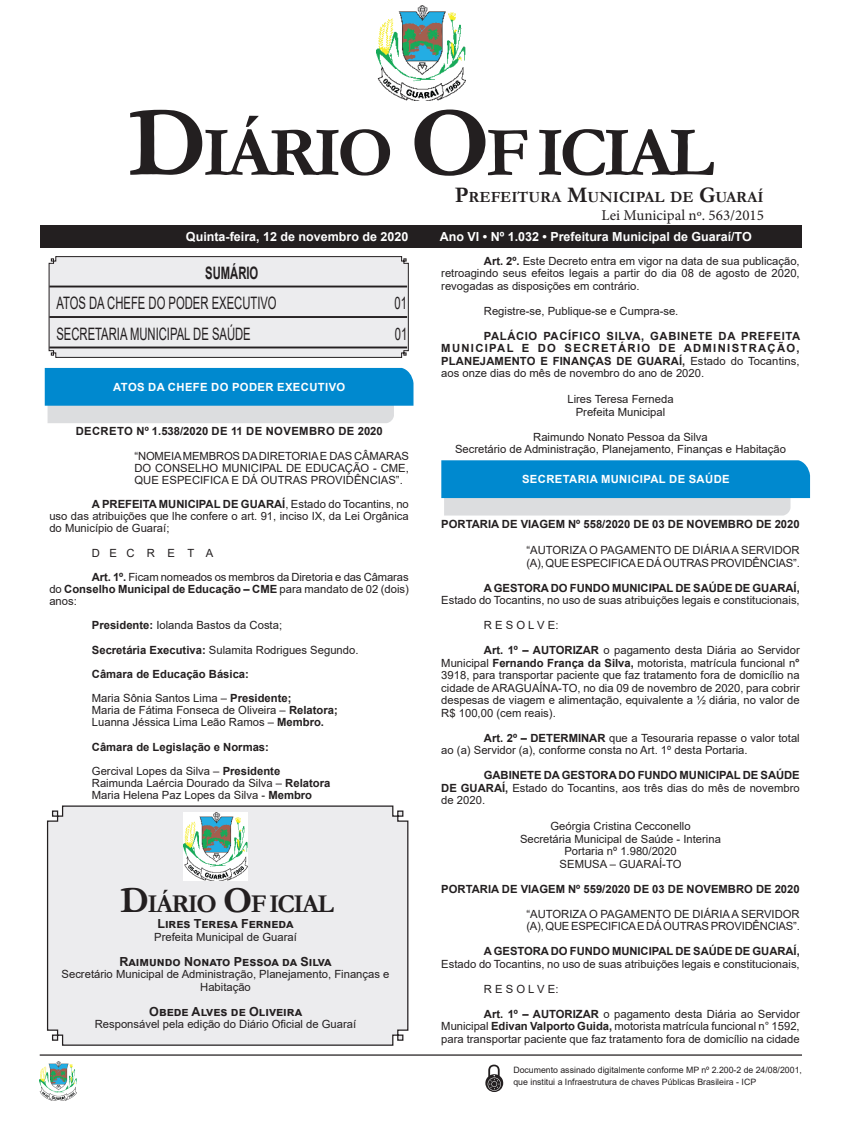
<style>
.page{position:relative;width:851px;height:1134px;background:#fff}
.page>*{position:absolute;margin:0;border:0;box-sizing:border-box;transform-origin:0 0}
.CORPO_DE_TEXTO{font:700 70.88px "Garamond";letter-spacing:-.06em;color:#231f20}
.CORPO_DE_TEXTO-2{font:700 25.88px "Garamond";letter-spacing:-.06em;color:#231f20}
.Nome_Secretário{font:17.12px "Arial";color:#231f20;scale:.66 1}
.Nome_Secretário-2{font:700 17.12px "Arial";color:#231f20;scale:.66 1}
.CORPO_DE_TEXTO-3{font:700 15.62px "Garamond";color:#231f20}
.t1{font:15px "Minion Pro";color:#231f20}
.t2{font:700 12.5px "Arial";color:#fff}
.Assinatura{font:700 12.5px "Arial";color:#231f20}
.CORPO_DE_TEXTO-4{font:11.25px/12.5px "Arial";color:#231f20;text-align:justify}
.Assinatura-2{font:11.25px/12.5px "Arial";color:#231f20;text-align:center}
.CORPO_DE_TEXTO-5{font:700 11.25px/12.5px "Arial";letter-spacing:.005em;color:#231f20;text-align:justify}
.EMENTA{font:11.25px/12.5px "Arial";letter-spacing:-.02em;color:#231f20}
.EMENTA-2{font:11.25px/12.1px "Arial";color:#231f20;text-align:justify}
.SEM_PARAGRAFO{font:700 11.25px "Arial";color:#231f20}
.Chancela2{font:700 11.25px "Arial";letter-spacing:.035em;color:#fff}
.TITULOS{font:700 11.25px "Arial";letter-spacing:.035em;color:#231f20}
.CORPO_DE_TEXTO-6{font:8.75px/12.5px "Arial";color:#231f20}
.s1{font-size:101.25px}
.s2{font-size:22.38px}
.s3{font-weight:700}
.s4{font-size:36.88px}
.s5{font-weight:400}
</style>
<div class="page">
<div style="left:40px;top:225px;width:761px;height:22px;background:#231f20"></div>
<hr style="left:40px;top:1054px;width:761px;height:2px;background:#231f20">
<img style="left:376px;top:5px;width:89px;height:95px">
<img style="left:40px;top:1061px;width:37px;height:39px">
<svg style="left:485px;top:1065px;width:18px;height:27px"></svg>
<div style="left:46px;top:805px;width:363px;height:241px;background:#ececee"></div>
<img style="left:183px;top:812px;width:64px;height:68px">
<svg style="left:48px;top:256px;width:361px;height:102px;background:#dbdbdd"></svg>
<svg style="left:45px;top:368px;width:368px;height:55px;background:#46a4d4"></svg>
<svg style="left:441px;top:460px;width:368px;height:55px;background:#46a4d4"></svg>
<p class="CORPO_DE_TEXTO" style="left:128px;top:105px;width:587px"><span class="s1">D</span>IÁRIO <span class="s1">O</span>F ICIAL</p>
<p class="CORPO_DE_TEXTO-3" style="left:455px;top:186px;width:310px"><span class="s2">P</span>REFEITURA <span class="s2">M</span>UNICIPAL DE <span class="s2">G</span>UARAÍ</p>
<p class="t1" style="left:601px;top:205px;width:164px">Lei Municipal nº. 563/2015</p>
<p class="t2" style="left:186px;top:228px;width:224px">Quinta-feira, 12 de novembro de 2020</p>
<p class="t2" style="left:439px;top:228px;width:313px">Ano VI • Nº 1.032 • Prefeitura Municipal de Guaraí/TO</p>
<p class="Nome_Secretário-2" style="left:205px;top:261px;width:82px">SUMÁRIO</p>
<p class="Nome_Secretário" style="left:56px;top:292px;width:335px">ATOS DA CHEFE DO PODER EXECUTIVO</p>
<p class="Nome_Secretário" style="left:394px;top:292px;width:20px">01</p>
<p class="Nome_Secretário" style="left:56px;top:322px;width:296px">SECRETARIA MUNICIPAL DE SAÚDE</p>
<p class="Nome_Secretário" style="left:394px;top:322px;width:20px">01</p>
<p class="Chancela2" style="left:113px;top:379px;width:233px">ATOS DA CHEFE DO PODER EXECUTIVO</p>
<p class="TITULOS" style="left:76px;top:423px;width:308px">DECRETO Nº 1.538/2020 DE 11 DE NOVEMBRO DE 2020</p>
<p class="EMENTA-2" style="left:134px;top:449px;width:276px">“NOMEIA MEMBROS DA DIRETORIA E DAS CÂMARAS DO CONSELHO MUNICIPAL DE EDUCAÇÃO - CME, QUE ESPECIFICA E DÁ OUTRAS PROVIDÊNCIAS”.</p>
<p class="CORPO_DE_TEXTO-4" style="left:49px;top:498px;width:361px;line-height:12.1px;text-indent:43px"><span class="s3">A PREFEITA MUNICIPAL DE GUARAÍ</span>, Estado do Tocantins, no uso das atribuições que lhe confere o art. 91, inciso IX, da Lei Orgânica do Município de Guaraí;</p>
<p class="CORPO_DE_TEXTO-4" style="left:92px;top:546px;width:123px">D E C R E T A</p>
<p class="CORPO_DE_TEXTO-4" style="left:49px;top:571px;width:361px;line-height:12.1px;text-indent:43px"><span class="s3">Art. 1º.</span> Ficam nomeados os membros da Diretoria e das Câmaras do <span class="s3">Conselho Municipal de Educação – CME</span> para mandato de 02 (dois) anos:</p>
<p class="CORPO_DE_TEXTO-4" style="left:92px;top:619px;width:192px"><span class="s3">Presidente:</span> Iolanda Bastos da Costa;</p>
<p class="CORPO_DE_TEXTO-4" style="left:92px;top:643px;width:268px"><span class="s3">Secretária Executiva:</span> Sulamita Rodrigues Segundo.</p>
<p class="CORPO_DE_TEXTO-5" style="left:92px;top:668px;width:158px">Câmara de Educação Básica:</p>
<p class="CORPO_DE_TEXTO-4" style="left:92px;top:692px;width:201px">Maria Sônia Santos Lima – <span class="s3">Presidente;</span></p>
<p class="CORPO_DE_TEXTO-4" style="left:92px;top:704px;width:247px">Maria de Fátima Fonseca de Oliveira – <span class="s3">Relatora;</span></p>
<p class="CORPO_DE_TEXTO-4" style="left:92px;top:716px;width:233px">Luanna Jéssica Lima Leão Ramos – <span class="s3">Membro.</span></p>
<p class="CORPO_DE_TEXTO-5" style="left:92px;top:740px;width:178px">Câmara de Legislação e Normas:</p>
<p class="CORPO_DE_TEXTO-4" style="left:92px;top:764px;width:190px">Gercival Lopes da Silva – <span class="s3">Presidente</span></p>
<p class="CORPO_DE_TEXTO-4" style="left:92px;top:777px;width:240px">Raimunda Laércia Dourado da Silva – <span class="s3">Relatora</span></p>
<p class="CORPO_DE_TEXTO-4" style="left:92px;top:789px;width:222px">Maria Helena Paz Lopes da Silva - <span class="s3">Membro</span></p>
<p class="CORPO_DE_TEXTO-2" style="left:120px;top:886px;width:215px"><span class="s4">D</span>IÁRIO <span class="s4">O</span>F ICIAL</p>
<p class="Assinatura" style="left:157px;top:915px;width:137px">Lires Teresa Ferneda</p>
<p class="Assinatura-2" style="left:154px;top:930px;width:144px">Prefeita Municipal de Guaraí</p>
<p class="Assinatura" style="left:119px;top:952px;width:213px">Raimundo Nonato Pessoa da Silva</p>
<p class="Assinatura-2" style="left:62px;top:968px;width:329px">Secretário Municipal de Administração, Planejamento, Finanças e<br>Habitação</p>
<p class="Assinatura" style="left:149px;top:1002px;width:154px">Obede Alves de Oliveira</p>
<p class="Assinatura-2" style="left:95px;top:1018px;width:263px">Responsável pela edição do Diário Oficial de Guaraí</p>
<p class="CORPO_DE_TEXTO-4" style="left:441px;top:254px;width:360px;text-indent:43px"><span class="s3">Art. 2º.</span> Este Decreto entra em vigor na data de sua publicação, retroagindo seus efeitos legais a partir do dia 08 de agosto de 2020, revogadas as disposições em contrário.</p>
<p class="CORPO_DE_TEXTO-4" style="left:484px;top:304px;width:196px">Registre-se, Publique-se e Cumpra-se.</p>
<p class="CORPO_DE_TEXTO-5" style="left:441px;top:329px;width:360px;text-indent:43px">PALÁCIO PACÍFICO SILVA, GABINETE DA PREFEITA MUNICIPAL E DO SECRETÁRIO DE ADMINISTRAÇÃO, PLANEJAMENTO E FINANÇAS DE GUARAÍ, <span class="s5">Estado do Tocantins, aos onze dias do mês de novembro do ano de 2020.</span></p>
<p class="Assinatura-2" style="left:567px;top:393px;width:108px">Lires Teresa Ferneda</p>
<p class="Assinatura-2" style="left:575px;top:405px;width:91px">Prefeita Municipal</p>
<p class="Assinatura-2" style="left:533px;top:430px;width:176px">Raimundo Nonato Pessoa da Silva</p>
<p class="Assinatura-2" style="left:455px;top:443px;width:332px">Secretário de Administração, Planejamento, Finanças e Habitação</p>
<p class="Chancela2" style="left:522px;top:471px;width:209px">SECRETARIA MUNICIPAL DE SAÚDE</p>
<p class="SEM_PARAGRAFO" style="left:441px;top:516px;width:360px">PORTARIA DE VIAGEM Nº 558/2020 DE 03 DE NOVEMBRO DE 2020</p>
<p class="EMENTA" style="left:526px;top:544px;width:275px">“AUTORIZA O PAGAMENTO DE DIÁRIA A SERVIDOR (A), QUE ESPECIFICA E DÁ OUTRAS PROVIDÊNCIAS”.</p>
<p class="CORPO_DE_TEXTO-4" style="left:441px;top:581px;width:360px;text-align:right"><span class="s3">A GESTORA DO FUNDO MUNICIPAL DE SAÚDE DE GUARAÍ,<br></span>Estado do Tocantins, no uso de suas atribuições legais e constitucionais,</p>
<p class="CORPO_DE_TEXTO-4" style="left:484px;top:619px;width:76px">R E S O L V E:</p>
<p class="CORPO_DE_TEXTO-4" style="left:441px;top:644px;width:360px;text-indent:43px"><span class="s3">Art. 1º – AUTORIZAR</span> o pagamento desta Diária ao Servidor Municipal <span class="s3">Fernando França da Silva,</span> motorista, matrícula funcional n<span class="s3">° </span>3918, para transportar paciente que faz tratamento fora de domicílio na cidade de ARAGUAÍNA-TO, no dia 09 de novembro de 2020, para cobrir despesas de viagem e alimentação, equivalente a ½ diária, no valor de R$ 100,00 (cem reais).</p>
<p class="CORPO_DE_TEXTO-4" style="left:441px;top:731px;width:360px;text-indent:43px"><span class="s3">Art. 2º – DETERMINAR</span> que a Tesouraria repasse o valor total ao (a) Servidor (a), conforme consta no Art. 1º desta Portaria.</p>
<p class="CORPO_DE_TEXTO-4" style="left:441px;top:769px;width:360px;text-indent:43px"><span class="s3">GABINETE DA GESTORA DO FUNDO MUNICIPAL DE SAÚDE DE GUARAÍ,</span> Estado do Tocantins, aos três dias do mês de novembro de 2020.</p>
<p class="Assinatura-2" style="left:550px;top:820px;width:142px">Geórgia Cristina Cecconello</p>
<p class="Assinatura-2" style="left:520px;top:832px;width:202px">Secretária Municipal de Saúde - Interina</p>
<p class="Assinatura-2" style="left:564px;top:845px;width:114px">Portaria nº 1.980/2020</p>
<p class="Assinatura-2" style="left:559px;top:857px;width:123px">SEMUSA – GUARAÍ-TO</p>
<p class="SEM_PARAGRAFO" style="left:441px;top:881px;width:360px">PORTARIA DE VIAGEM Nº 559/2020 DE 03 DE NOVEMBRO DE 2020</p>
<p class="EMENTA" style="left:526px;top:907px;width:275px">“AUTORIZA O PAGAMENTO DE DIÁRIA A SERVIDOR (A), QUE ESPECIFICA E DÁ OUTRAS PROVIDÊNCIAS”.</p>
<p class="CORPO_DE_TEXTO-4" style="left:441px;top:945px;width:360px;text-align:right"><span class="s3">A GESTORA DO FUNDO MUNICIPAL DE SAÚDE DE GUARAÍ,<br></span>Estado do Tocantins, no uso de suas atribuições legais e constitucionais,</p>
<p class="CORPO_DE_TEXTO-4" style="left:484px;top:982px;width:76px">R E S O L V E:</p>
<p class="CORPO_DE_TEXTO-4" style="left:441px;top:1007px;width:360px;text-indent:43px"><span class="s3">Art. 1º – AUTORIZAR</span> o pagamento desta Diária ao Servidor Municipal <span class="s3">Edivan Valporto Guida,</span> motorista matrícula funcional n° 1592, para transportar paciente que faz tratamento fora de domicílio na cidade</p>
<p class="CORPO_DE_TEXTO-6" style="left:513px;top:1063px;width:290px">Documento assinado digitalmente conforme MP nº 2.200-2 de 24/08/2001, que institui a Infraestrutura de chaves Públicas Brasileira - ICP</p>
</div>
